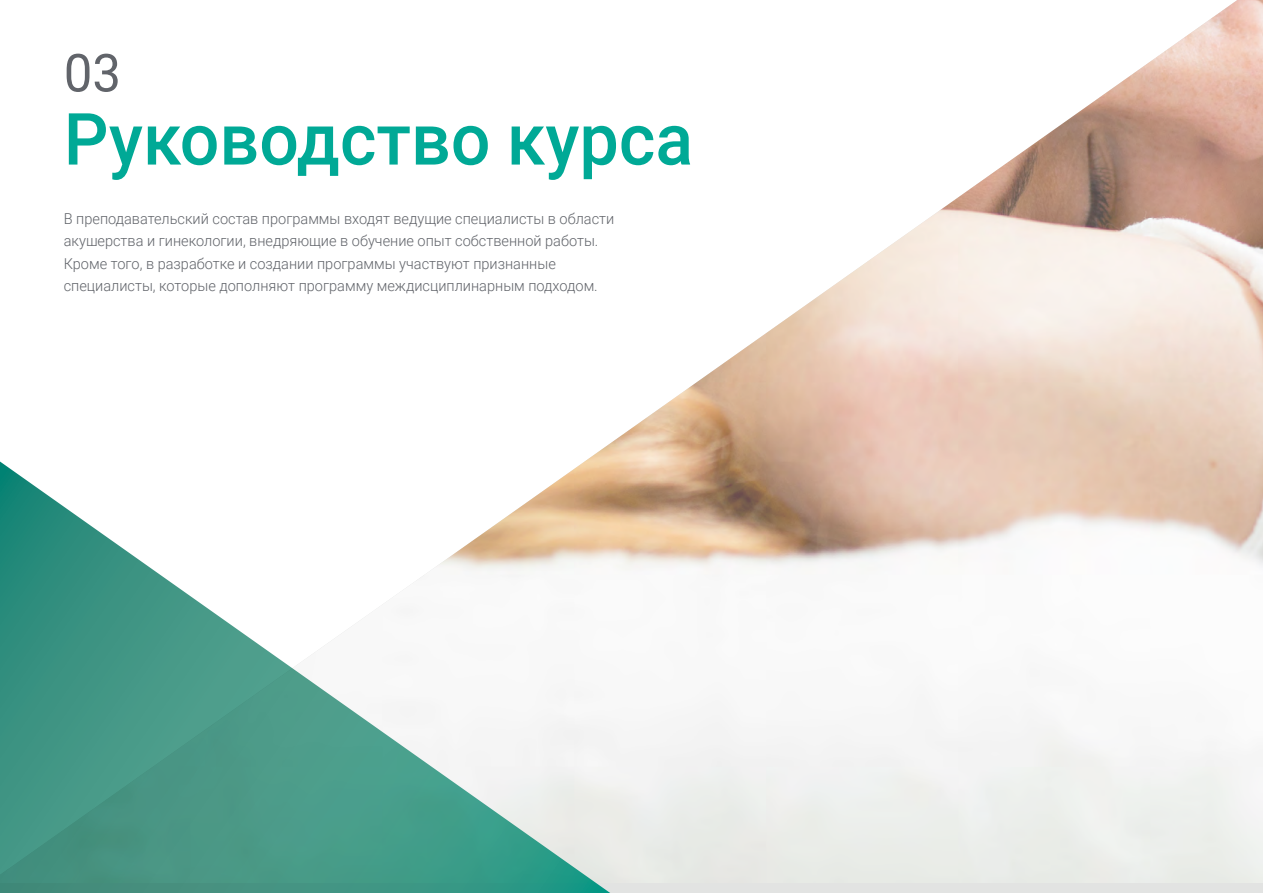
<style>
.page{position:relative;width:1263px;height:893px;background:#fff}
.page>*{position:absolute;margin:0;border:0;box-sizing:border-box;transform-origin:0 0}
.t1{font:500 72px "Roboto";color:#00a996}
.t2{font:52.5px "Roboto";color:#61646a}
.t3{font:300 15px/22.5px "Roboto";color:#61646a}
</style>
<div class="page">
<img style="left:607px;top:0;width:656px;height:883px">
<svg style="left:0;top:446px;width:640px;height:447px"></svg>
<h2 class="t2" style="left:64px;top:36px;width:59px">03</h2>
<h1 class="t1" style="left:64px;top:89px;width:631px">Руководство курса</h1>
<p class="t3" style="left:64px;top:207px;width:552px">В преподавательский состав программы входят ведущие специалисты в области акушерства и гинекологии, внедряющие в обучение опыт собственной работы.<br>Кроме того, в разработке и создании программы участвуют признанные специалисты, которые дополняют программу междисциплинарным подходом.</p>
</div>
